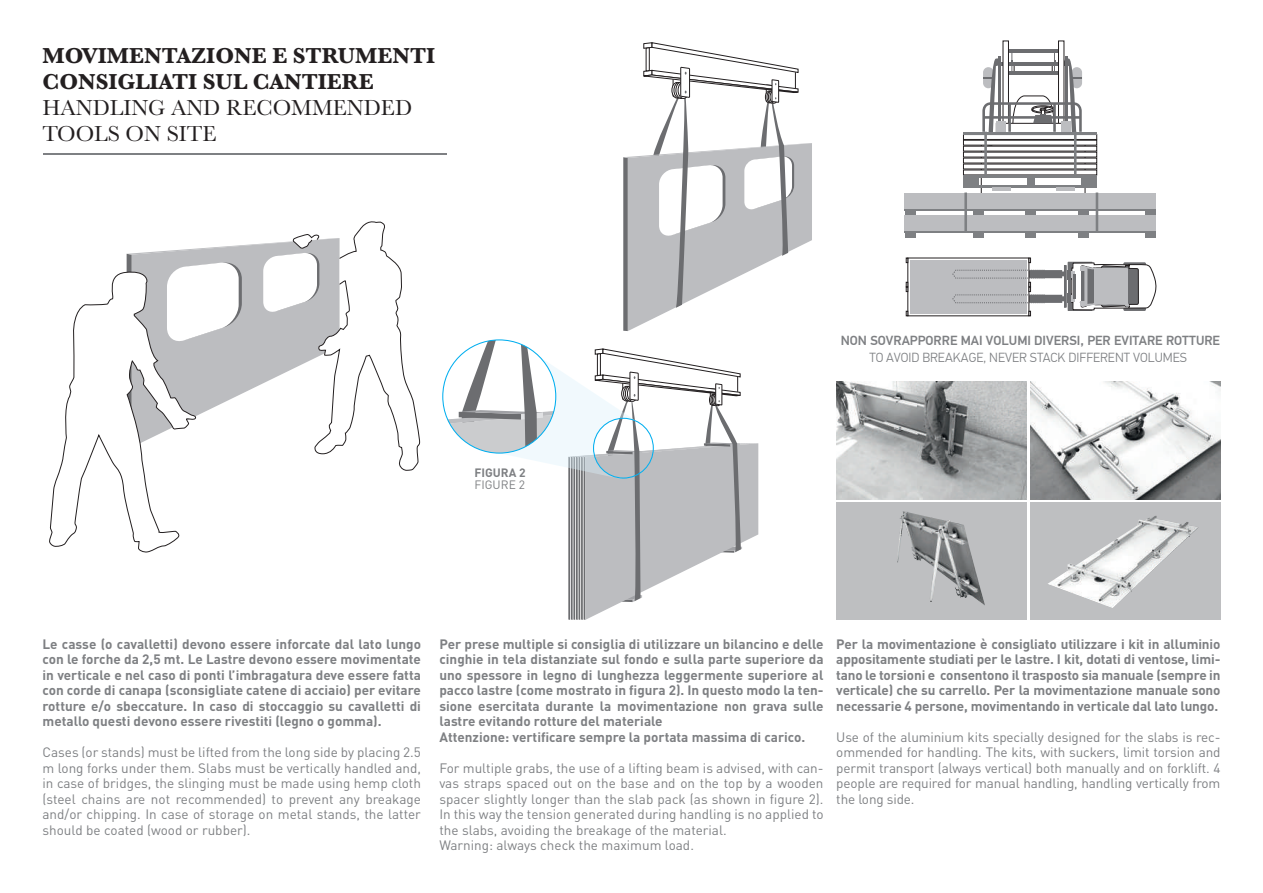
<style>
.page{position:relative;width:1263px;height:893px;background:#fff}
.page>*{position:absolute;margin:0;border:0;box-sizing:border-box;transform-origin:0 0}
.t1{font:700 22.5px/26.2px "Baskerville";color:#231f20}
.t2{font:22.5px/26.2px "Baskerville";color:#231f20}
.t3{font:700 13.5px/15.5px "DIN";color:#7e8083;text-align:justify}
.t4{font:13.5px/15.5px "DIN";color:#7e8083;text-align:justify}
.t5{font:500 13.2px "PF Din Text Pro";color:#7e8083}
.t6{font:300 13.2px "PF Din Text Pro";color:#7e8083}
.t7{font:700 12px "DIN";color:#7e8083}
.t8{font:12px "DIN";color:#7e8083}
</style>
<div class="page">
<svg style="left:49px;top:221px;width:371px;height:332px"></svg>
<svg style="left:623px;top:42px;width:189px;height:289px"></svg>
<svg style="left:906px;top:282px;width:2px;height:10px"></svg>
<div style="left:910px;top:260px;width:116px;height:53px;background:#bcbdc0"></div>
<svg style="left:952px;top:258px;width:204px;height:58px"></svg>
<svg style="left:443px;top:340px;width:315px;height:280px"></svg>
<div style="left:593px;top:418px;width:61px;height:61px;border:1px solid #00aeef;border-radius:50%"></div>
<hr style="left:1006px;top:50px;width:54px;height:3px;background:#6c6d70">
<div style="left:981px;top:140px;width:104px;height:89px;background:linear-gradient(to right,#fff,#fafafa)"></div>
<div style="left:963px;top:170px;width:134px;height:5px;background:#fff"></div>
<div style="left:963px;top:164px;width:134px;height:5px;background:#fff"></div>
<div style="left:963px;top:158px;width:134px;height:5px;background:#fff"></div>
<div style="left:963px;top:152px;width:134px;height:5px;background:#fff"></div>
<div style="left:963px;top:146px;width:134px;height:5px;background:#fff"></div>
<div style="left:963px;top:140px;width:134px;height:5px;background:#fff"></div>
<div style="left:963px;top:134px;width:134px;height:6px;border:1px solid #231f20"></div>
<div style="left:1082px;top:178px;width:15px;height:7px;background:#7e8083"></div>
<hr style="left:963px;top:185px;width:134px;height:3px;background:#7e8083">
<hr style="left:963px;top:175px;width:134px;height:3px;background:#7e8083">
<div style="left:1027px;top:178px;width:8px;height:7px;background:#7e8083"></div>
<div style="left:963px;top:178px;width:15px;height:7px;background:#7e8083"></div>
<hr style="left:984px;top:132px;width:3px;height:43px;background:#7e8083">
<hr style="left:1074px;top:132px;width:2px;height:43px;background:#7e8083">
<div style="left:1058px;top:41px;width:6px;height:91px;border:1px solid #231f20"></div>
<hr style="left:992px;top:188px;width:19px;height:3px;background:#bcbdc0">
<hr style="left:1056px;top:188px;width:19px;height:3px;background:#bcbdc0">
<svg style="left:981px;top:52px;width:102px;height:94px"></svg>
<hr style="left:963px;top:132px;width:134px;height:3px;background:#7e8083">
<hr style="left:984px;top:116px;width:97px;height:3px;background:#6c6d70">
<hr style="left:1008px;top:104px;width:3px;height:28px;background:#6c6d70">
<hr style="left:1053px;top:104px;width:3px;height:28px;background:#6c6d70">
<hr style="left:905px;top:211px;width:10px;height:4px;background:#7e8083">
<hr style="left:973px;top:211px;width:10px;height:4px;background:#7e8083">
<hr style="left:1078px;top:211px;width:10px;height:4px;background:#7e8083">
<hr style="left:1146px;top:211px;width:10px;height:4px;background:#7e8083">
<hr style="left:1026px;top:211px;width:10px;height:4px;background:#7e8083">
<div style="left:905px;top:193px;width:251px;height:18px;background:#bcbdc0"></div>
<hr style="left:905px;top:233px;width:10px;height:4px;background:#7e8083">
<hr style="left:973px;top:233px;width:10px;height:4px;background:#7e8083">
<hr style="left:1078px;top:233px;width:10px;height:4px;background:#7e8083">
<hr style="left:1146px;top:233px;width:10px;height:4px;background:#7e8083">
<hr style="left:1026px;top:233px;width:10px;height:4px;background:#7e8083">
<div style="left:905px;top:215px;width:251px;height:18px;background:#bcbdc0"></div>
<hr style="left:964px;top:193px;width:3px;height:39px;background:#7e8083">
<hr style="left:1096px;top:193px;width:2px;height:39px;background:#7e8083">
<hr style="left:905px;top:209px;width:251px;height:1px;background:#7e8083">
<hr style="left:905px;top:232px;width:251px;height:1px;background:#7e8083">
<div style="left:836px;top:502px;width:190px;height:118px;background:#bebfc1"></div>
<img style="left:897px;top:511px;width:73px;height:91px">
<div style="left:1030px;top:502px;width:190px;height:118px;background:#bebfc1"></div>
<img style="left:1048px;top:516px;width:150px;height:92px">
<img style="left:836px;top:382px;width:190px;height:117px">
<img style="left:1030px;top:382px;width:190px;height:117px">
<hr style="left:43px;top:153px;width:403px;height:1px;background:#7e8083">
<h1 class="t1" style="left:43px;top:42px;width:394px">MOVIMENTAZIONE E STRUMENTI<br>CONSIGLIATI SUL CANTIERE</h1>
<h1 class="t2" style="left:43px;top:95px;width:371px">HANDLING AND RECOMMENDED<br>TOOLS ON SITE</h1>
<p class="t7" style="left:474px;top:464px;width:53px">FIGURA 2</p>
<p class="t8" style="left:474px;top:477px;width:52px">FIGURE 2</p>
<p class="t5" style="left:841px;top:333px;width:381px">NON SOVRAPPORRE MAI VOLUMI DIVERSI, PER EVITARE ROTTURE</p>
<p class="t6" style="left:870px;top:350px;width:319px">TO AVOID BREAKAGE, NEVER STACK DIFFERENT VOLUMES</p>
<p class="t3" style="left:43px;top:635px;width:380px">Le casse (o cavalletti) devono essere inforcate dal lato lungo con le forche da 2,5 mt. Le Lastre devono essere movimentate in verticale e nel caso di ponti l’imbragatura deve essere fatta con corde di canapa (sconsigliate catene di acciaio) per evitare rotture e/o sbeccature. In caso di stoccaggio su cavalletti di metallo questi devono essere rivestiti (legno o gomma).</p>
<p class="t4" style="left:43px;top:744px;width:380px">Cases (or stands) must be lifted from the long side by placing 2.5 m long forks under them. Slabs must be vertically handled and, in case of bridges, the slinging must be made using hemp cloth (steel chains are not recommended) to prevent any breakage and/or chipping. In case of storage on metal stands, the latter should be coated (wood or rubber).</p>
<p class="t3" style="left:439px;top:635px;width:386px;text-align:left">Per prese multiple si consiglia di utilizzare un bilancino e delle cinghie in tela distanziate sul fondo e sulla parte superiore da uno spessore in legno di lunghezza leggermente superiore al pacco lastre (come mostrato in figura 2). In questo modo la ten&shy;sione esercitata durante la movimentazione non grava sulle lastre evitando rotture del materiale<br>Attenzione: vertificare sempre la portata massima di carico.</p>
<p class="t4" style="left:439px;top:760px;width:386px;text-align:left">For multiple grabs, the use of a lifting beam is advised, with can&shy;vas straps spaced out on the base and on the top by a wooden spacer slightly longer than the slab pack (as shown in figure 2).<br>In this way the tension generated during handling is no applied to the slabs, avoiding the breakage of the material.<br>Warning: always check the maximum load.</p>
<p class="t3" style="left:836px;top:635px;width:386px">Per la movimentazione è consigliato utilizzare i kit in alluminio appositamente studiati per le lastre. I kit, dotati di ventose, limi&shy;tano le torsioni e consentono il trasposto sia manuale (sempre in verticale) che su carrello. Per la movimentazione manuale sono necessarie 4 persone, movimentando in verticale dal lato lungo.</p>
<p class="t4" style="left:836px;top:729px;width:386px">Use of the aluminium kits specially designed for the slabs is rec&shy;ommended for handling. The kits, with suckers, limit torsion and permit transport (always vertical) both manually and on forklift. 4 people are required for manual handling, handling vertically from the long side.</p>
</div>
